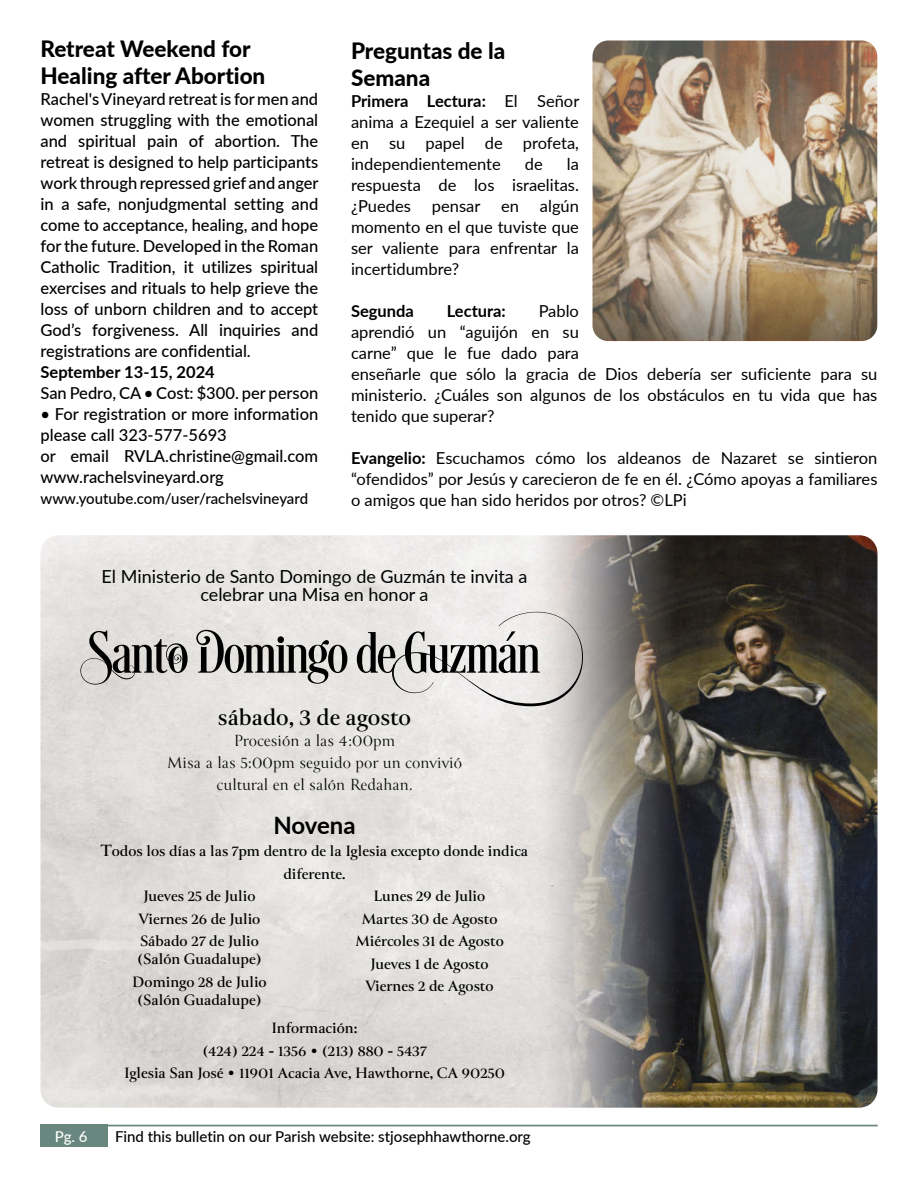
<style>
.page{position:relative;width:918px;height:1188px;background:#fff}
.page>*{position:absolute;margin:0;border:0;box-sizing:border-box;transform-origin:0 0}
.t1{font:60px "Desire Pro";color:#000}
.t2{font:700 25.5px "Canto";color:#000}
.t3{font:700 24px "Lato";letter-spacing:-.015em;color:#000}
.t4{font:800 22.5px/27px "Lato";color:#000}
.t5{font:18px/21.6px "Canto Brush";color:#000;text-align:center}
.t6{font:18px/18px "Lato";color:#000;text-align:center}
.t7{font:500 16.5px/21px "Vjwpbv Lato";color:#000;text-align:justify}
.t8{font:16.5px/21px "Lato";color:#000;text-align:justify}
.t9{font:700 16.5px/22.5px "Canto";color:#000;text-align:center}
.t10{font:700 16.5px "Lato";color:#000}
.t11{font:500 15px "Nkkbvd Lato";color:#000}
.t12{font:500 15px "Vjwpbv Lato";color:#000}
.t13{font:500 15px "Vjwpbv Lato";color:#fff}
.s1{font-weight:700}
.s2{font-size:18px}
</style>
<div class="page">
<div style="left:41px;top:1125px;width:67px;height:22px;background:#69877f"></div>
<hr style="left:108px;top:1125px;width:770px;height:1px;background:#69877f">
<img style="left:41px;top:535px;width:837px;height:573px">
<img style="left:592px;top:40px;width:285px;height:301px">
<h3 class="t4" style="left:41px;top:34px;width:226px">Retreat Weekend for<br>Healing after Abortion</h3>
<p class="t7" style="left:41px;top:88px;width:280px">Rachel's Vineyard retreat is for men and women struggling with the emotional and spiritual pain of abortion. The retreat is designed to help participants work through repressed grief and anger in a safe, nonjudgmental setting and come to acceptance, healing, and hope for the future. Developed in the Roman Catholic Tradition, it utilizes spiritual exercises and rituals to help grieve the loss of unborn children and to accept God’s forgiveness. All inquiries and registrations are confidential.</p>
<p class="t10" style="left:41px;top:360px;width:176px">September 13-15, 2024</p>
<p class="t7" style="left:41px;top:382px;width:279px">San Pedro, CA • Cost: $300. per person</p>
<p class="t7" style="left:41px;top:403px;width:279px;text-align:left">• For registration or more information please call 323-577-5693<br>or email RVLA.christine@gmail.com www.rachelsvineyard.org</p>
<p class="t12" style="left:41px;top:488px;width:269px">www.youtube.com/user/rachelsvineyard</p>
<h3 class="t4" style="left:351px;top:36px;width:156px">Preguntas de la<br>Semana</h3>
<p class="t8" style="left:351px;top:89px;width:230px"><span class="s1">Primera Lectura:</span> El Señor anima a Ezequiel a ser valiente en su papel de profeta, independientemente</p>
<p class="t8" style="left:351px;top:152px;width:229px;text-indent:216px">la respuesta de los israelitas. ¿Puedes</p>
<p class="t8" style="left:525px;top:152px;width:19px">de</p>
<p class="t8" style="left:351px;top:194px;width:229px;text-indent:189px">algún momento en el que tuviste que ser valiente para enfrentar la incertidumbre?</p>
<p class="t10" style="left:351px;top:298px;width:64px">Segunda</p>
<p class="t10" style="left:447px;top:298px;width:61px">Lectura:</p>
<p class="t8" style="left:432px;top:194px;width:50px">pensar</p>
<p class="t8" style="left:501px;top:194px;width:19px">en</p>
<p class="t8" style="left:351px;top:299px;width:528px;text-align:left;text-indent:188px">Pablo<br>aprendió un “aguijón en su<br>carne” que le fue dado para<br>enseñarle que sólo la gracia de Dios debería ser suficiente para su ministerio. ¿Cuáles son algunos de los obstáculos en tu vida que has tenido que superar?</p>
<p class="t8" style="left:351px;top:446px;width:528px"><span class="s1">Evangelio:</span> Escuchamos cómo los aldeanos de Nazaret se sintieron “ofendidos” por Jesús y carecieron de fe en él. ¿Cómo apoyas a familiares o amigos que han sido heridos por otros? ©LPi</p>
<p class="t6" style="left:102px;top:566px;width:427px">El Ministerio de Santo Domingo de Guzmán te invita a celebrar una Misa en honor a</p>
<h1 class="t1" style="left:89px;top:617px;width:508px">Santo Domingo de Guzmán</h1>
<h2 class="t2" style="left:218px;top:701px;width:195px">sábado, 3 de agosto</h2>
<p class="t5" style="left:167px;top:730px;width:297px">Procesión a las 4:00pm<br>Misa a las 5:00pm seguido por un convivió cultural en el salón Redahan.</p>
<h3 class="t3" style="left:273px;top:807px;width:84px">Novena</h3>
<p class="t9" style="left:101px;top:839px;width:429px"><span class="s2">T</span>odos los días a las 7pm dentro de la Iglesia excepto donde indica</p>
<p class="t9" style="left:283px;top:862px;width:64px">diferente.</p>
<p class="t9" style="left:144px;top:884px;width:113px">Jueves 25 de Julio</p>
<p class="t9" style="left:139px;top:907px;width:123px">Viernes 26 de Julio</p>
<p class="t9" style="left:140px;top:929px;width:120px">Sábado 27 de Julio</p>
<p class="t9" style="left:132px;top:947px;width:136px;text-align:left">(Salón Guadalupe)<br>Domingo 28 de Julio</p>
<p class="t9" style="left:137px;top:988px;width:126px">(Salón Guadalupe)</p>
<p class="t9" style="left:355px;top:884px;width:150px">Lunes 29 de Julio<br>Martes 30 de Agosto<br>Miércoles 31 de Agosto<br>Jueves 1 de Agosto<br>Viernes 2 de Agosto</p>
<p class="t9" style="left:124px;top:1016px;width:382px">Información:<br>(424) 224 - 1356 • (213) 880 - 5437<br>Iglesia San José • 11901 Acacia Ave, Hawthorne, CA 90250</p>
<p class="t13" style="left:55px;top:1126px;width:34px">Pg. 6</p>
<p class="t11" style="left:115px;top:1126px;width:417px">Find this bulletin on our Parish website: stjosephhawthorne.org</p>
</div>
